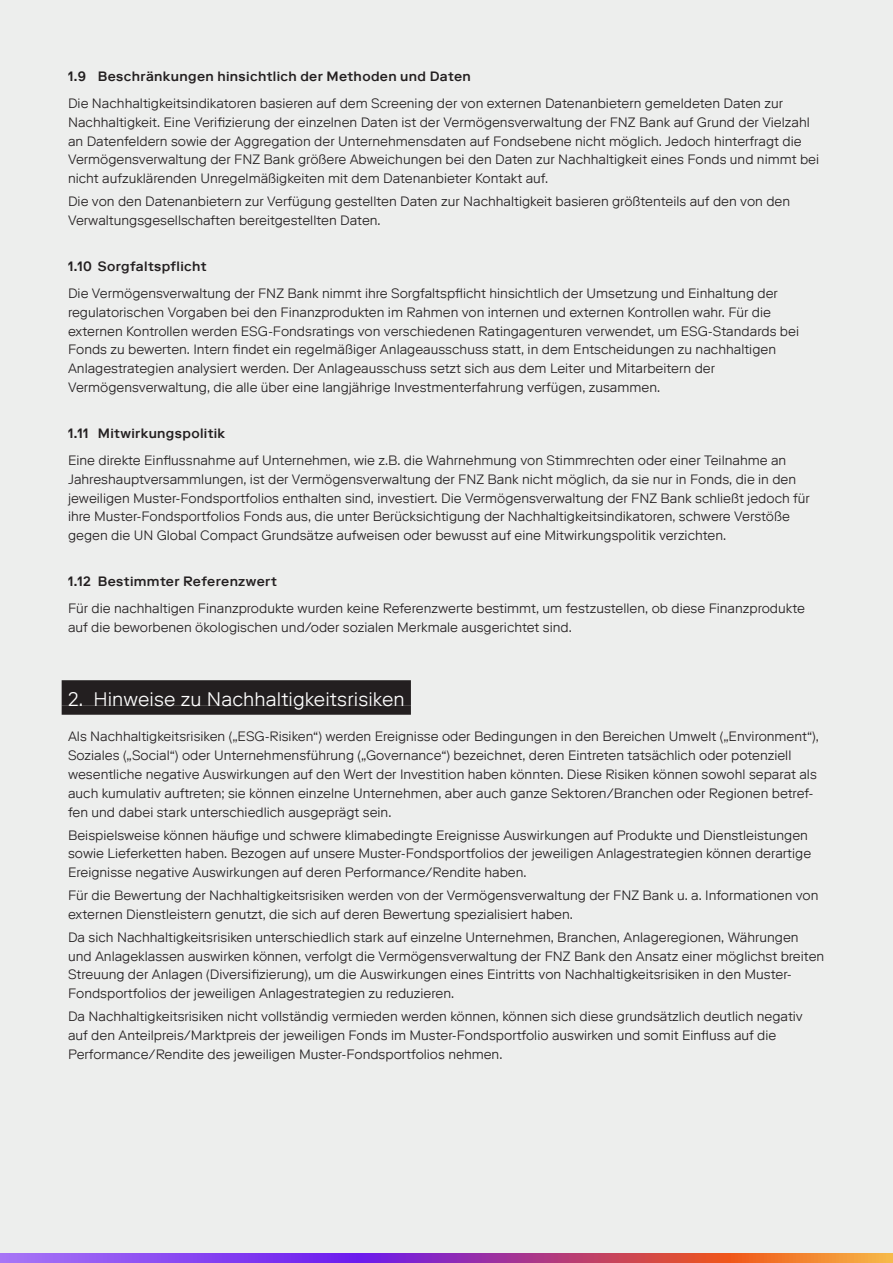
<style>
.page{position:relative;width:893px;height:1263px;background:#edeeed}
.page>*{position:absolute;margin:0;border:0;box-sizing:border-box;transform-origin:0 0}
.FNZ_Subline_Light_13_15_5_weiß_mit_Balke{font:300 19.5px "Riforma LLTT";letter-spacing:.01em;color:#fff}
.FNZ_Fliestext_Light_9_12_5{font:300 13.5px/18.8px "Riforma LLTT";color:#231f20}
.t1{font:500 13.5px "Riforma LLTT";letter-spacing:.025em;color:#231f20}
</style>
<div class="page">
<svg style="left:0;top:1253px;width:893px;height:9px;background:#ac4da0"></svg>
<div style="left:62px;top:680px;width:349px;height:26px;background:#231f20"></div>
<div style="left:62px;top:706px;width:349px;height:9px;background:#231f20"></div>
<p class="t1" style="left:68px;top:67px;width:404px">1.9 Beschränkungen hinsichtlich der Methoden und Daten</p>
<p class="FNZ_Fliestext_Light_9_12_5" style="left:68px;top:94px;width:753px">Die Nachhaltigkeitsindikatoren basieren auf dem Screening der von externen Datenanbietern gemeldeten Daten zur Nachhaltigkeit. Eine Verifizierung der einzelnen Daten ist der Vermögensverwaltung der FNZ Bank auf Grund der Vielzahl an Datenfeldern sowie der Aggregation der Unternehmensdaten auf Fondsebene nicht möglich. Jedoch hinterfragt die Vermögensverwaltung der FNZ Bank größere Abweichungen bei den Daten zur Nachhaltigkeit eines Fonds und nimmt bei nicht aufzuklärenden Unregelmäßigkeiten mit dem Datenanbieter Kontakt auf.</p>
<p class="FNZ_Fliestext_Light_9_12_5" style="left:68px;top:192px;width:724px">Die von den Datenanbietern zur Verfügung gestellten Daten zur Nachhaltigkeit basieren größtenteils auf den von den<br>Verwaltungsgesellschaften bereitgestellten Daten.</p>
<p class="t1" style="left:68px;top:258px;width:140px">1.10 Sorgfaltspflicht</p>
<p class="FNZ_Fliestext_Light_9_12_5" style="left:68px;top:284px;width:732px">Die Vermögensverwaltung der FNZ Bank nimmt ihre Sorgfaltspflicht hinsichtlich der Umsetzung und Einhaltung der regulatorischen Vorgaben bei den Finanzprodukten im Rahmen von internen und externen Kontrollen wahr. Für die externen Kontrollen werden ESG-Fondsratings von verschiedenen Ratingagenturen verwendet, um ESG-Standards bei Fonds zu bewerten. Intern findet ein regelmäßiger Anlageausschuss statt, in dem Entscheidungen zu nachhaltigen Anlagestrategien analysiert werden. Der Anlageausschuss setzt sich aus dem Leiter und Mitarbeitern der Vermögensverwaltung, die alle über eine langjährige Investmenterfahrung verfügen, zusammen.</p>
<p class="t1" style="left:68px;top:425px;width:159px">1.11 Mitwirkungspolitik</p>
<p class="FNZ_Fliestext_Light_9_12_5" style="left:68px;top:451px;width:743px">Eine direkte Einflussnahme auf Unternehmen, wie z.B. die Wahrnehmung von Stimmrechten oder einer Teilnahme an Jahreshauptversammlungen, ist der Vermögensverwaltung der FNZ Bank nicht möglich, da sie nur in Fonds, die in den jeweiligen Muster-Fondsportfolios enthalten sind, investiert. Die Vermögensverwaltung der FNZ Bank schließt jedoch für ihre Muster-Fondsportfolios Fonds aus, die unter Berücksichtigung der Nachhaltigkeitsindikatoren, schwere Verstöße gegen die UN Global Compact Grundsätze aufweisen oder bewusst auf eine Mitwirkungspolitik verzichten.</p>
<p class="t1" style="left:68px;top:573px;width:210px">1.12 Bestimmter Referenzwert</p>
<p class="FNZ_Fliestext_Light_9_12_5" style="left:68px;top:599px;width:738px">Für die nachhaltigen Finanzprodukte wurden keine Referenzwerte bestimmt, um festzustellen, ob diese Finanzprodukte auf die beworbenen ökologischen und/oder sozialen Merkmale ausgerichtet sind.</p>
<p class="FNZ_Subline_Light_13_15_5_weiß_mit_Balke" style="left:68px;top:687px;width:338px">2. Hinweise zu Nachhaltigkeitsrisiken</p>
<p class="FNZ_Fliestext_Light_9_12_5" style="left:68px;top:727px;width:752px">Als Nachhaltigkeitsrisiken („ESG-Risiken“) werden Ereignisse oder Bedingungen in den Bereichen Umwelt („Environment“), Soziales („Social“) oder Unternehmensführung („Governance“) bezeichnet, deren Eintreten tatsächlich oder potenziell wesentliche negative Auswirkungen auf den Wert der Investition haben könnten. Diese Risiken können sowohl separat als auch kumulativ auftreten; sie können einzelne Unternehmen, aber auch ganze Sektoren/Branchen oder Regionen betref&shy;fen und dabei stark unterschiedlich ausgeprägt sein.</p>
<p class="FNZ_Fliestext_Light_9_12_5" style="left:68px;top:825px;width:745px">Beispielsweise können häufige und schwere klimabedingte Ereignisse Auswirkungen auf Produkte und Dienstleistungen sowie Lieferketten haben. Bezogen auf unsere Muster-Fondsportfolios der jeweiligen Anlagestrategien können derartige<br>Ereignisse negative Auswirkungen auf deren Performance/Rendite haben.</p>
<p class="FNZ_Fliestext_Light_9_12_5" style="left:68px;top:886px;width:752px">Für die Bewertung der Nachhaltigkeitsrisiken werden von der Vermögensverwaltung der FNZ Bank u. a. Informationen von externen Dienstleistern genutzt, die sich auf deren Bewertung spezialisiert haben.</p>
<p class="FNZ_Fliestext_Light_9_12_5" style="left:68px;top:927px;width:758px">Da sich Nachhaltigkeitsrisiken unterschiedlich stark auf einzelne Unternehmen, Branchen, Anlageregionen, Währungen und Anlageklassen auswirken können, verfolgt die Vermögensverwaltung der FNZ Bank den Ansatz einer möglichst breiten Streuung der Anlagen (Diversifizierung), um die Auswirkungen eines Eintritts von Nachhaltigkeitsrisiken in den Muster-Fondsportfolios der jeweiligen Anlagestrategien zu reduzieren.</p>
<p class="FNZ_Fliestext_Light_9_12_5" style="left:68px;top:1007px;width:736px">Da Nachhaltigkeitsrisiken nicht vollständig vermieden werden können, können sich diese grundsätzlich deutlich negativ auf den Anteilpreis/Marktpreis der jeweiligen Fonds im Muster-Fondsportfolio auswirken und somit Einfluss auf die<br>Performance/Rendite des jeweiligen Muster-Fondsportfolios nehmen.</p>
</div>
